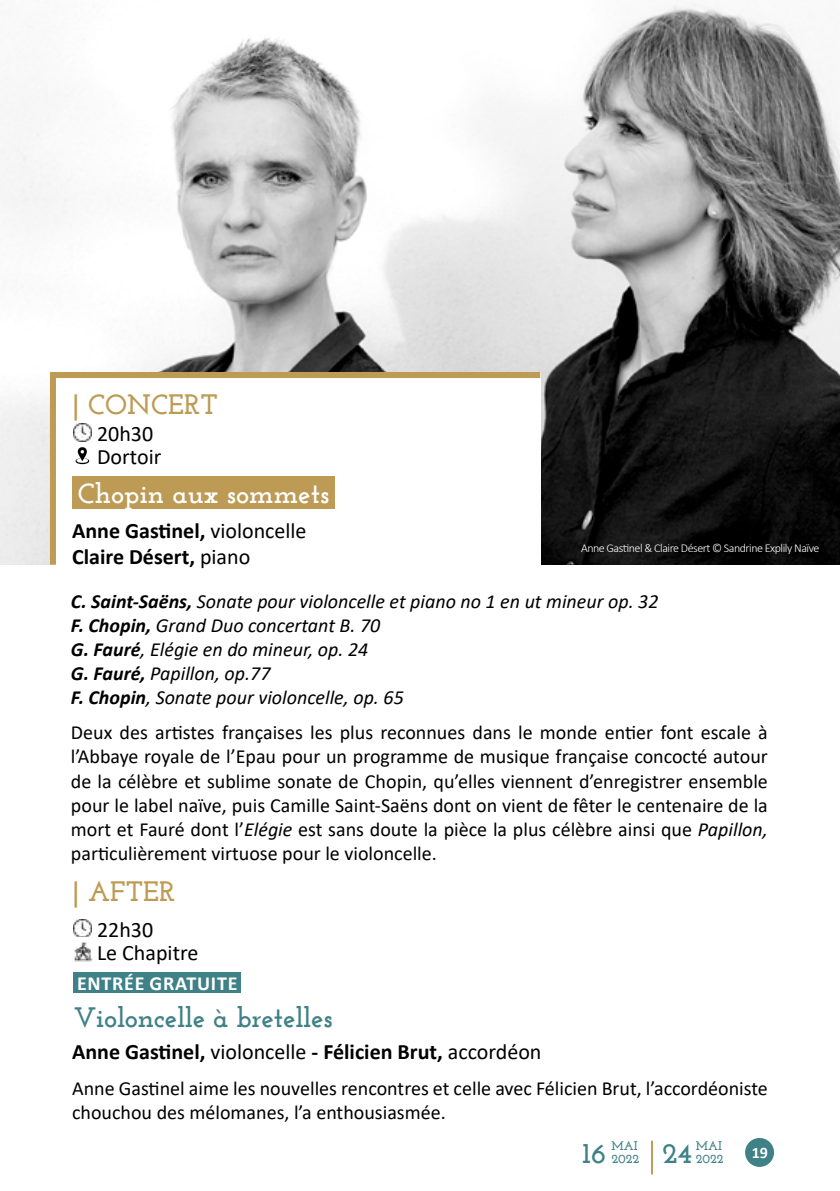
<style>
.page{position:relative;width:840px;height:1191px;background:#fff}
.page>*{position:absolute;margin:0;border:0;box-sizing:border-box;transform-origin:0 0}
.t1{font:700 28.8px "Josefin Slab";color:#3f8187}
.t2{font:700 28px "Josefin Slab";letter-spacing:-.01em;color:#3f8187}
.t3{font:700 28px "Josefin Slab";color:#fff}
.t4{font:700 28px "Josefin Slab";color:#bd9b54}
.t5{font:700 22px/26.4px "Calibri";color:#000}
.t6{font:22px/22.6px "Calibri";color:#000}
.t7{font:20px/24px "Calibri";color:#000;text-align:justify}
.t8{font:italic 20px/24px "Calibri";color:#000}
.t9{font:700 20px "Calibri";letter-spacing:.04em;color:#fff}
.t10{font:700 16px "Calibri";color:#fff}
.t11{font:700 12.6px/12.6px "Josefin Slab";color:#3f8187}
.t12{font:300 12px "Calibri";letter-spacing:-.04em;color:#fff}
.s1{font-weight:400}
.s2{font-weight:700}
.s3{font-style:italic}
</style>
<div class="page">
<img style="left:0;top:5px;width:839px;height:559px">
<div style="left:53px;top:372px;width:487px;height:228px;background:#fff"></div>
<img style="left:74px;top:424px;width:17px;height:17px">
<img style="left:75px;top:447px;width:15px;height:17px">
<img style="left:74px;top:919px;width:17px;height:18px">
<div style="left:74px;top:972px;width:167px;height:21px;background:#3f8187"></div>
<hr style="left:650px;top:1140px;width:2px;height:34px;background:#bd9b54">
<div style="left:50px;top:372px;width:6px;height:192px;background:#bd9b54"></div>
<div style="left:50px;top:372px;width:490px;height:6px;background:#bd9b54"></div>
<div style="left:744px;top:1138px;width:29px;height:28px;background:#3f8187;border-radius:50%"></div>
<div style="left:72px;top:476px;width:263px;height:33px;background:#bd9b54"></div>
<img style="left:74px;top:942px;width:19px;height:20px">
<h2 class="t4" style="left:72px;top:388px;width:147px">| CONCERT</h2>
<p class="t6" style="left:97px;top:422px;width:66px">20h30<br>Dortoir</p>
<h2 class="t3" style="left:78px;top:477px;width:253px">Chopin aux sommets</h2>
<p class="t5" style="left:72px;top:517px;width:236px">Anne Gastinel, <span class="s1">violoncelle<br></span>Claire Désert, <span class="s1">piano</span></p>
<p class="t12" style="left:580px;top:540px;width:239px">Anne Gastinel &amp; Claire Désert © Sandrine Explily Naïve</p>
<p class="t8" style="left:71px;top:588px;width:588px"><span class="s2">C. Saint-Saëns,</span> Sonate pour violoncelle et piano no 1 en ut mineur op. 32<br><span class="s2">F. Chopin,</span> Grand Duo concertant B. 70<br><span class="s2">G. Fauré</span>, Elégie en do mineur, op. 24<br><span class="s2">G. Fauré,</span> Papillon, op.77<br><span class="s2">F. Chopin</span>, Sonate pour violoncelle, op. 65</p>
<p class="t7" style="left:71px;top:720px;width:698px">Deux des artistes françaises les plus reconnues dans le monde entier font escale à l’Abbaye royale de l’Epau pour un programme de musique française concocté autour de la célèbre et sublime sonate de Chopin, qu’elles viennent d’enregistrer ensemble pour le label naïve, puis Camille Saint-Saëns dont on vient de fêter le centenaire de la mort et Fauré dont l’<span class="s3">Elégie</span> est sans doute la pièce la plus célèbre ainsi que <span class="s3">Papillon, </span>particulièrement virtuose pour le violoncelle.</p>
<h2 class="t4" style="left:72px;top:874px;width:105px">| AFTER</h2>
<p class="t6" style="left:97px;top:918px;width:103px">22h30<br>Le Chapitre</p>
<p class="t9" style="left:77px;top:969px;width:162px">ENTRÉE GRATUITE</p>
<h2 class="t2" style="left:74px;top:1000px;width:260px">Violoncelle à bretelles</h2>
<p class="t5" style="left:72px;top:1038px;width:470px">Anne Gastinel, <span class="s1">violoncelle</span> - Félicien Brut, <span class="s1">accordéon</span></p>
<p class="t7" style="left:72px;top:1075px;width:697px">Anne Gastinel aime les nouvelles rencontres et celle avec Félicien Brut, l’accordéoniste chouchou des mélomanes, l’a enthousiasmée.</p>
<p class="t11" style="left:611px;top:1139px;width:29px">MAI<br>2022</p>
<p class="t11" style="left:695px;top:1139px;width:28px">MAI</p>
<h1 class="t1" style="left:582px;top:1135px;width:25px">16</h1>
<h1 class="t1" style="left:661px;top:1135px;width:32px">24</h1>
<p class="t11" style="left:695px;top:1152px;width:29px">2022</p>
<p class="t10" style="left:751px;top:1141px;width:18px">19</p>
</div>
